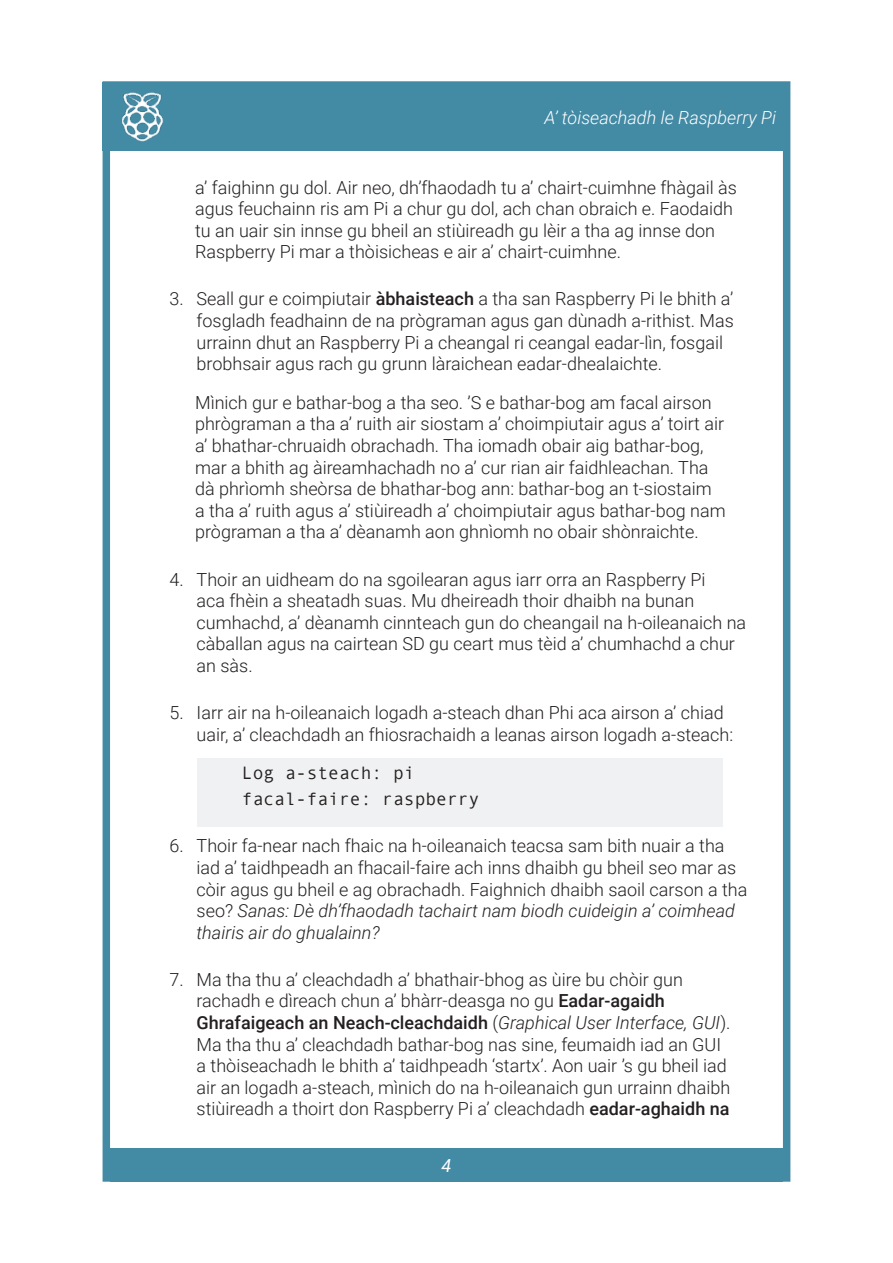
<style>
.page{position:relative;width:893px;height:1263px;background:#fff}
.page>*{position:absolute;margin:0;border:0;box-sizing:border-box;transform-origin:0 0}
.t1{font:300 18px/21.6px "Roboto";color:#231f20}
.t2{font:18px "Andale Mono";color:#231f20}
.t3{font:italic 300 18px "Roboto";color:#fff}
.t4{font:italic 18px "Roboto";color:#fff}
.s1{font-weight:500}
.s2{font-style:italic}
</style>
<div class="page">
<div style="left:103px;top:81px;width:687px;height:1101px;border:8px solid #438aa5"></div>
<div style="left:103px;top:82px;width:687px;height:69px;background:#438aa5"></div>
<img style="left:121px;top:92px;width:43px;height:50px">
<div style="left:110px;top:1148px;width:673px;height:34px;background:#438aa5"></div>
<div style="left:198px;top:758px;width:525px;height:69px;background:#f0f1f2"></div>
<p class="t3" style="left:544px;top:105px;width:233px">A’ tòiseachadh le Raspberry Pi</p>
<p class="t1" style="left:195px;top:176px;width:543px">a’ faighinn gu dol. Air neo, dh’fhaodadh tu a’ chairt-cuimhne fhàgail às agus feuchainn ris am Pi a chur gu dol, ach chan obraich e. Faodaidh tu an uair sin innse gu bheil an stiùireadh gu lèir a tha ag innse don Raspberry Pi mar a thòisicheas e air a’ chairt-cuimhne.</p>
<p class="t1" style="left:197px;top:288px;width:539px;text-indent:-27px">3. Seall gur e coimpiutair <span class="s1">àbhaisteach</span> a tha san Raspberry Pi le bhith a’ fosgladh feadhainn de na prògraman agus gan dùnadh a-rithist. Mas urrainn dhut an Raspberry Pi a cheangal ri ceangal eadar-lìn, fosgail brobhsair agus rach gu grunn làraichean eadar-dhealaichte.</p>
<p class="t1" style="left:195px;top:391px;width:532px">Mìnich gur e bathar-bog a tha seo. ’S e bathar-bog am facal airson phrògraman a tha a’ ruith air siostam a’ choimpiutair agus a’ toirt air a’ bhathar-chruaidh obrachadh. Tha iomadh obair aig bathar-bog, mar a bhith ag àireamhachadh no a’ cur rian air faidhleachan. Tha dà phrìomh sheòrsa de bhathar-bog ann: bathar-bog an t-siostaim a tha a’ ruith agus a’ stiùireadh a’ choimpiutair agus bathar-bog nam prògraman a tha a’ dèanamh aon ghnìomh no obair shònraichte.</p>
<p class="t1" style="left:197px;top:568px;width:551px;text-indent:-27px">4. Thoir an uidheam do na sgoilearan agus iarr orra an Raspberry Pi<br>aca fhèin a sheatadh suas. Mu dheireadh thoir dhaibh na bunan cumhachd, a’ dèanamh cinnteach gun do cheangail na h-oileanaich na càballan agus na cairtean SD gu ceart mus tèid a’ chumhachd a chur an sàs.</p>
<p class="t1" style="left:197px;top:701px;width:538px;text-indent:-27px">5. Iarr air na h-oileanaich logadh a-steach dhan Phi aca airson a’ chiad uair, a’ cleachdadh an fhiosrachaidh a leanas airson logadh a-steach:</p>
<p class="t2" style="left:242px;top:761px;width:174px">Log a-steach: pi</p>
<p class="t2" style="left:242px;top:787px;width:239px">facal-faire: raspberry</p>
<p class="t1" style="left:197px;top:834px;width:552px;text-indent:-27px">6. Thoir fa-near nach fhaic na h-oileanaich teacsa sam bith nuair a tha iad a’ taidhpeadh an fhacail-faire ach inns dhaibh gu bheil seo mar as còir agus gu bheil e ag obrachadh. Faighnich dhaibh saoil carson a tha seo? <span class="s2">Sanas: Dè dh’fhaodadh tachairt nam biodh cuideigin a’ coimhead thairis air do ghualainn?</span></p>
<p class="t1" style="left:197px;top:968px;width:535px;text-indent:-27px">7. Ma tha thu a’ cleachdadh a’ bhathair-bhog as ùire bu chòir gun rachadh e dìreach chun a’ bhàrr-deasga no gu <span class="s1">Eadar-agaidh Ghrafaigeach an Neach-cleachdaidh</span> (<span class="s2">Graphical User Interface, GUI</span>).<br>Ma tha thu a’ cleachdadh bathar-bog nas sine, feumaidh iad an GUI a thòiseachadh le bhith a’ taidhpeadh ‘startx’. Aon uair ’s gu bheil iad air an logadh a-steach, mìnich do na h-oileanaich gun urrainn dhaibh stiùireadh a thoirt don Raspberry Pi a’ cleachdadh <span class="s1">eadar-aghaidh na</span></p>
<p class="t4" style="left:442px;top:1153px;width:11px">4</p>
</div>
